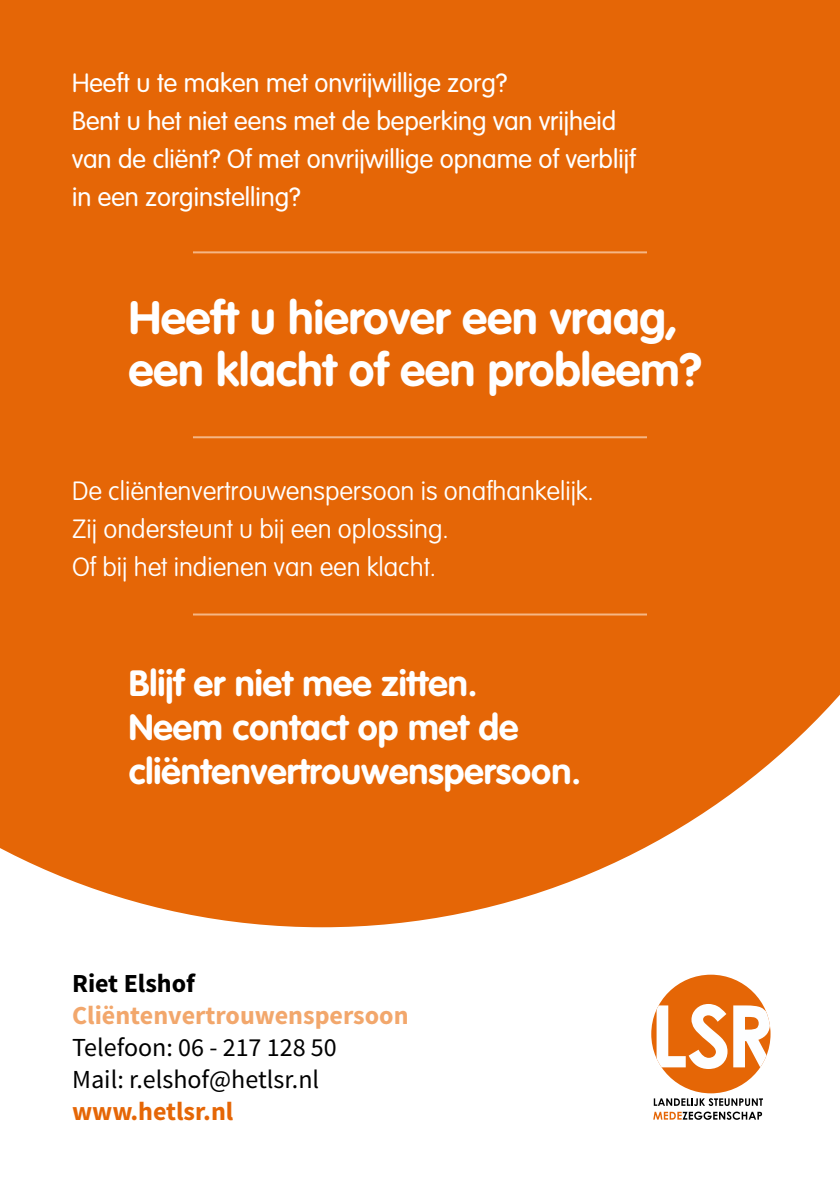
<style>
.page{position:relative;width:840px;height:1191px;background:#fff}
.page>*{position:absolute;margin:0;border:0;box-sizing:border-box;transform-origin:0 0}
.t1{font:700 46px/52px "VAG Rounded Std";color:#fff}
.t2{font:700 36px/44px "VAG Rounded Std";color:#fff}
.t3{font:300 26px/38px "VAG Rounded Std";color:#fff}
.t4{font:100 26px/38px "VAG Rounded Std";color:#fff}
.t5{font:26px/32px "Source Sans Pro";color:#000}
.t6{font:700 26px "Source Sans Pro";color:#f2a76c}
.t7{font:700 26px "Source Sans Pro";color:#e56606}
.t8{font:700 26px "Source Sans Pro";color:#000}
</style>
<div class="page">
<div style="left:0;top:0;width:839px;height:927px;background:#e56606"></div>
<svg style="left:653px;top:1098px;width:109px;height:21px"></svg>
<div style="left:651px;top:974px;width:119px;height:119px;background:#e56606;border-radius:50%"></div>
<svg style="left:656px;top:1004px;width:114px;height:65px"></svg>
<hr style="left:193px;top:251px;width:453px;height:2px;background:#f5b685">
<hr style="left:193px;top:436px;width:453px;height:2px;background:#f5b685">
<hr style="left:193px;top:613px;width:453px;height:2px;background:#f5b685">
<p class="t3" style="left:72px;top:65px;width:565px">Heeft u te maken met onvrijwillige zorg?<br>Bent u het niet eens met de beperking van vrijheid van de cliënt? Of met onvrijwillige opname of verblijf in een zorginstelling?</p>
<h1 class="t1" style="left:129px;top:294px;width:574px">Heeft u hierover een vraag, een klacht of een probleem?</h1>
<p class="t4" style="left:72px;top:473px;width:523px">De cliëntenvertrouwenspersoon is onafhankelijk.<br>Zij ondersteunt u bij een oplossing.<br>Of bij het indienen van een klacht.</p>
<h2 class="t2" style="left:129px;top:663px;width:453px">Blijf er niet mee zitten.<br>Neem contact op met de cliëntenvertrouwenspersoon.</h2>
<p class="t8" style="left:72px;top:966px;width:124px">Riet Elshof</p>
<p class="t6" style="left:72px;top:998px;width:338px">Cliëntenvertrouwenspersoon</p>
<p class="t5" style="left:72px;top:1031px;width:266px">Telefoon: 06 - 217 128 50<br>Mail: r.elshof@hetlsr.nl</p>
<p class="t7" style="left:72px;top:1094px;width:163px">www.hetlsr.nl</p>
</div>
